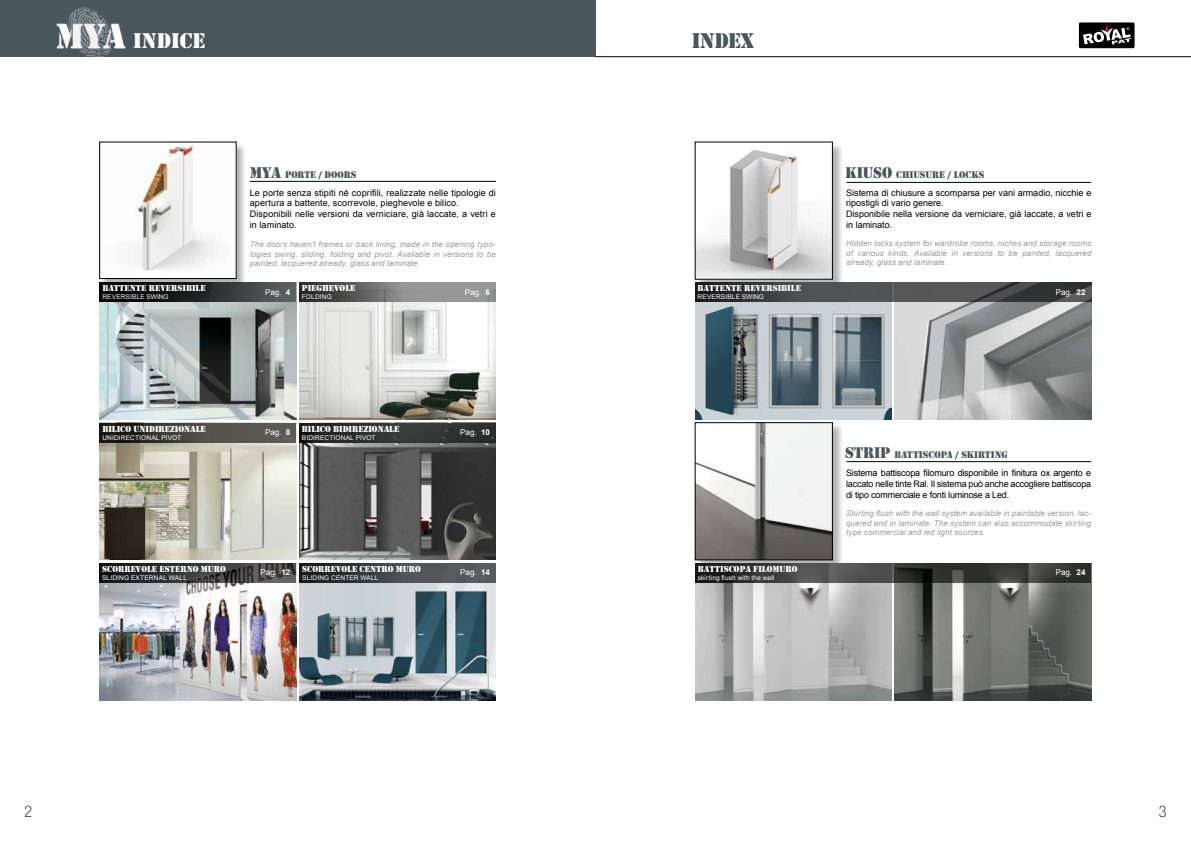
<style>
.page{position:relative;width:1191px;height:842px;background:#fff}
.page>*{position:absolute;margin:0;border:0;box-sizing:border-box;transform-origin:0 0}
.t1{font:22px "Stencil";color:#fff}
.t2{font:22px "Stencil";color:#49575d}
.t3{font:16px "Stencil";color:#49575d}
.t4{font:100 condensed 16px "Helvetica Neue LT Pro";color:#000}
.t5{font:10px "Stencil";letter-spacing:-.005em;color:#49575d}
.t6{font:9px/10.8px "Arial";color:#000}
.t7{font:9px "Stencil";color:#fff}
.t8{font:italic 8px/9.6px "Arial";letter-spacing:.01em;color:#9e9d9d;text-align:justify}
.t9{font:8px "Arial";color:#fff}
.t10{font:6.5px "Arial";letter-spacing:.025em;color:#fff}
.s1{font-size:16px}
.s2{font-weight:700}
</style>
<div class="page">
<div style="left:695px;top:142px;width:148px;height:148px;background:#000;opacity:.3"></div>
<img style="left:697px;top:144px;width:133px;height:133px">
<div style="left:695px;top:423px;width:148px;height:148px;background:#000;opacity:.3"></div>
<img style="left:697px;top:424px;width:133px;height:134px">
<div style="left:695px;top:422px;width:137px;height:138px;border:1px solid #000"></div>
<img style="left:695px;top:302px;width:196px;height:117px">
<img style="left:695px;top:583px;width:196px;height:117px">
<img style="left:895px;top:583px;width:196px;height:117px">
<img style="left:895px;top:302px;width:196px;height:117px">
<svg style="left:695px;top:282px;width:396px;height:20px;background:#444546"></svg>
<svg style="left:695px;top:563px;width:396px;height:20px;background:#3a3a3a"></svg>
<div style="left:100px;top:142px;width:147px;height:148px;background:#000;opacity:.3"></div>
<img style="left:101px;top:144px;width:133px;height:133px">
<div style="left:99px;top:142px;width:137px;height:137px;border:1px solid #000"></div>
<img style="left:100px;top:302px;width:196px;height:117px">
<img style="left:100px;top:443px;width:196px;height:117px">
<img style="left:100px;top:583px;width:196px;height:117px">
<img style="left:299px;top:302px;width:197px;height:117px">
<img style="left:299px;top:443px;width:197px;height:117px">
<img style="left:299px;top:563px;width:197px;height:137px">
<div style="left:100px;top:282px;width:196px;height:20px;background:linear-gradient(to right,#000,#595e5f)"></div>
<svg style="left:299px;top:282px;width:197px;height:20px;background:#747574"></svg>
<svg style="left:100px;top:423px;width:196px;height:20px;background:#43413e"></svg>
<svg style="left:299px;top:423px;width:197px;height:20px;background:#2e2f2f"></svg>
<svg style="left:300px;top:563px;width:196px;height:20px;background:#424445"></svg>
<svg style="left:99px;top:563px;width:197px;height:20px;background:#353537"></svg>
<div style="left:0;top:0;width:595px;height:57px;background:#49575d"></div>
<img style="left:56px;top:7px;width:70px;height:50px">
<div style="left:1079px;top:22px;width:55px;height:26px;background:#000"></div>
<svg style="left:1083px;top:24px;width:48px;height:21px"></svg>
<hr style="left:595px;top:56px;width:596px;height:1px;background:#000">
<hr style="left:846px;top:182px;width:245px;height:1px;background:#000">
<hr style="left:846px;top:461px;width:245px;height:1px;background:#000">
<hr style="left:250px;top:181px;width:246px;height:1px;background:#000">
<h1 class="t1" style="left:133px;top:28px;width:74px">INDICE</h1>
<h1 class="t2" style="left:691px;top:28px;width:64px">INDEX</h1>
<h2 class="t3" style="left:250px;top:163px;width:12px">MYA</h2>
<p class="t5" style="left:285px;top:169px;width:8px">PORT</p>
<p class="t5" style="left:310px;top:169px;width:28px">E / DOORS</p>
<p class="t6" style="left:250px;top:187px;width:247px">Le porte senza stipiti né coprifili, realizzate nelle tipologie di apertura a battente, scorrevole, pieghevole e bilico.<br>Disponibili nelle versioni da verniciare, già laccate, a vetri e in laminato.</p>
<p class="t8" style="left:250px;top:240px;width:248px">The doors haven’t frames or back lining, made in the opening typo&shy;logies swing, sliding, folding and pivot. Available in versions to be painted, lacquered already, glass and laminate.</p>
<p class="t5" style="left:845px;top:169px;width:140px"><span class="s1">KIUSO</span> CHIUSURE / LOCKS</p>
<p class="t6" style="left:846px;top:187px;width:247px">Sistema di chiusure a scomparsa per vani armadio, nicchie e ripostigli di vario genere.<br>Disponibile nella versione da verniciare, già laccate, a vetri e in laminato.</p>
<p class="t8" style="left:846px;top:238px;width:247px">Hidden locks system for wardrobe rooms, niches and storage rooms of various kinds. Available in versions to be painted, lacquered already, glass and laminate.</p>
<p class="t7" style="left:102px;top:283px;width:105px">BATTENTE REVERSIBILE</p>
<p class="t10" style="left:102px;top:293px;width:68px">REVERSIBLE SWING</p>
<p class="t9" style="left:265px;top:287px;width:27px">Pag. <span class="s2">4</span></p>
<p class="t7" style="left:302px;top:283px;width:55px">PIEGHEVOLE</p>
<p class="t10" style="left:302px;top:293px;width:31px">FOLDING</p>
<p class="t7" style="left:697px;top:283px;width:105px">BATTENTE REVERSIBILE</p>
<p class="t10" style="left:697px;top:293px;width:68px">REVERSIBLE SWING</p>
<p class="t9" style="left:465px;top:287px;width:27px">Pag. <span class="s2">6</span></p>
<p class="t9" style="left:1055px;top:287px;width:31px">Pag. <span class="s2">22</span></p>
<p class="t7" style="left:102px;top:424px;width:105px">BILICO UNIDIREZIONALE</p>
<p class="t10" style="left:102px;top:433px;width:80px">UNIDIRECTIONAL PIVOT</p>
<p class="t9" style="left:265px;top:427px;width:27px">Pag. <span class="s2">8</span></p>
<p class="t7" style="left:302px;top:424px;width:99px">BILICO BIDIREZIONALE</p>
<p class="t10" style="left:302px;top:433px;width:75px">BIDIRECTIONAL PIVOT</p>
<p class="t9" style="left:460px;top:427px;width:31px">Pag. <span class="s2">10</span></p>
<p class="t7" style="left:102px;top:564px;width:18px">SCORR</p>
<p class="t7" style="left:131px;top:564px;width:78px">EVOLE ESTERNO MURO</p>
<p class="t10" style="left:102px;top:573px;width:86px">SLIDING EXTERNAL WALL</p>
<p class="t7" style="left:302px;top:564px;width:18px">SCORR</p>
<p class="t7" style="left:331px;top:564px;width:52px">EVOLE CENTRO</p>
<p class="t7" style="left:396px;top:564px;width:8px">MURO</p>
<p class="t10" style="left:302px;top:573px;width:78px">SLIDING CENTER WALL</p>
<p class="t9" style="left:261px;top:567px;width:31px">Pag. <span class="s2">12</span></p>
<p class="t9" style="left:460px;top:567px;width:31px">Pag. <span class="s2">14</span></p>
<p class="t7" style="left:698px;top:564px;width:12px">BATTIS</p>
<p class="t7" style="left:728px;top:564px;width:12px">COPA</p>
<p class="t7" style="left:753px;top:564px;width:21px">FILOMURO</p>
<p class="t10" style="left:698px;top:573px;width:78px">skirting flush with the wall</p>
<p class="t5" style="left:845px;top:449px;width:63px"><span class="s1">STRIP</span> BATTIS</p>
<p class="t5" style="left:928px;top:449px;width:13px">COPA</p>
<p class="t5" style="left:955px;top:449px;width:13px">/ SKIRTI</p>
<p class="t5" style="left:994px;top:449px;width:14px">NG</p>
<p class="t6" style="left:846px;top:468px;width:246px;text-align:justify">Sistema battiscopa filomuro disponibile in finitura ox argento e laccato nelle tinte Ral. Il sistema può anche accogliere battiscopa di tipo commerciale e fonti luminose a Led.</p>
<p class="t8" style="left:846px;top:509px;width:246px">Skirting flush with the wall system available in paintable version, lac&shy;quered and in laminate. The system can also accommodate skirting type commercial and led light sources.</p>
<p class="t9" style="left:1055px;top:567px;width:31px">Pag. <span class="s2">24</span></p>
<h2 class="t4" style="left:25px;top:802px;width:9px">2</h2>
<h2 class="t4" style="left:1158px;top:802px;width:9px">3</h2>
</div>
